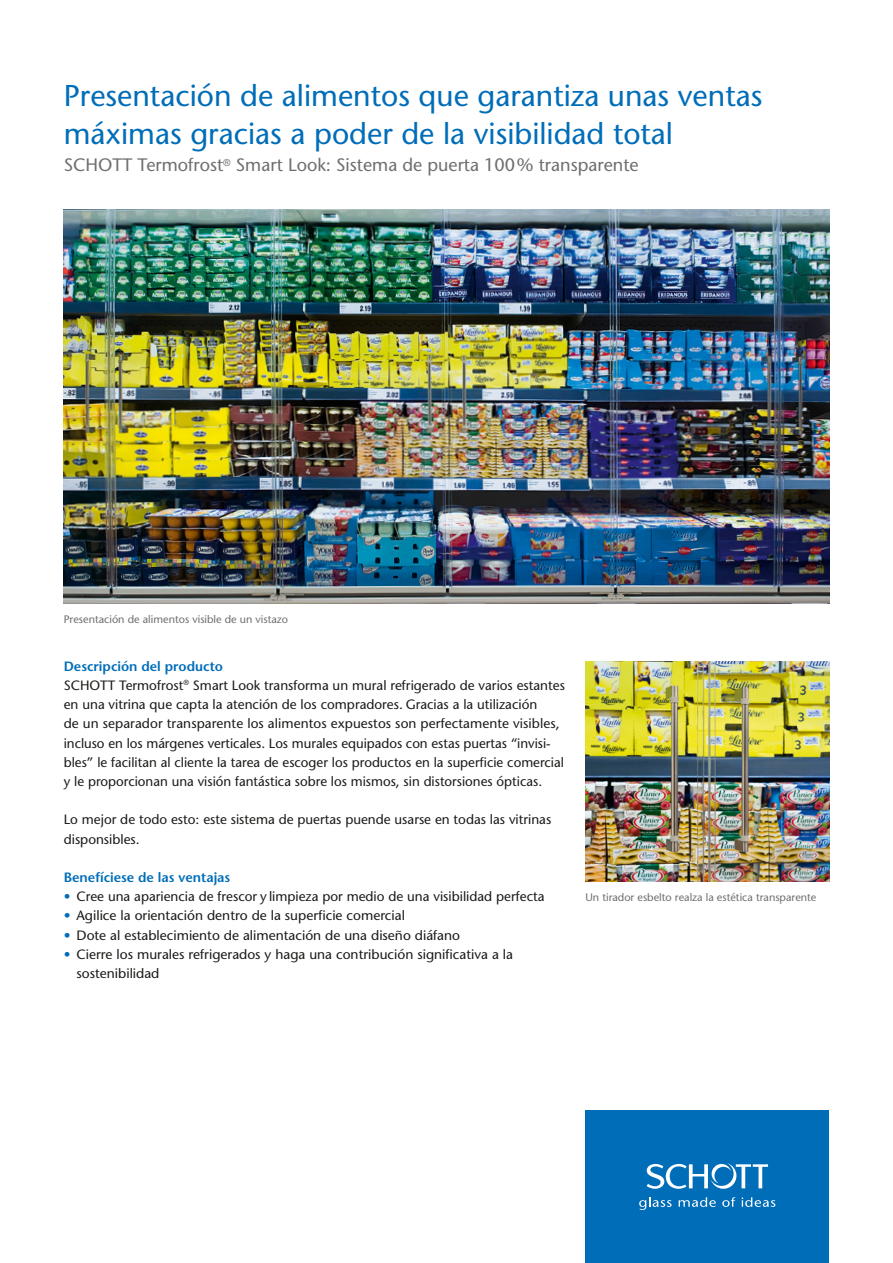
<style>
.page{position:relative;width:893px;height:1263px;background:#fff}
.page>*{position:absolute;margin:0;border:0;box-sizing:border-box;transform-origin:0 0}
.t1{font:500 30px/37.5px "Stone Sans Std";color:#006db8}
.t2{font:500 18px "Stone Sans Std";color:#6f6f6e}
.t3{font:500 13.5px/19.2px "Stone Sans Std";color:#1a1a18}
.t4{font:600 13.5px "Stone Sans Std";color:#006db8}
.t5{font:500 10.8px "Stone Sans Std";color:#6f6f6e}
.s1{font-weight:600;color:#006db8}
.s2{color:#006db8}
</style>
<div class="page">
<img style="left:64px;top:210px;width:765px;height:393px">
<div style="left:585px;top:1110px;width:244px;height:153px;background:#006db8"></div>
<svg style="left:639px;top:1197px;width:33px;height:13px"></svg>
<svg style="left:679px;top:1197px;width:37px;height:10px"></svg>
<svg style="left:722px;top:1197px;width:13px;height:10px"></svg>
<svg style="left:742px;top:1197px;width:33px;height:10px"></svg>
<svg style="left:647px;top:1163px;width:121px;height:26px"></svg>
<img style="left:585px;top:661px;width:244px;height:221px">
<h1 class="t1" style="left:64px;top:77px;width:700px">Presentación de alimentos que garantiza unas ventas máximas gracias a poder de la visibilidad total</h1>
<h2 class="t2" style="left:64px;top:154px;width:576px">SCHOTT Termofrost<sup>®</sup> Smart Look: Sistema de puerta 100% transparente</h2>
<p class="t5" style="left:64px;top:612px;width:226px">Presentación de alimentos visible de un vistazo</p>
<p class="t3" style="left:64px;top:656px;width:503px"><span class="s1">Descripción del producto<br></span>SCHOTT Termofrost<sup>®</sup> Smart Look transforma un mural refrigerado de varios estantes en una vitrina que capta la atención de los compradores. Gracias a la utilización<br>de un separador transparente los alimentos expuestos son perfectamente visibles, incluso en los márgenes verticales. Los murales equipados con estas puertas “invisi&shy;bles” le facilitan al cliente la tarea de escoger los productos en la superficie comercial y le proporcionan una visión fantástica sobre los mismos, sin distorsiones ópticas.</p>
<p class="t3" style="left:64px;top:810px;width:489px">Lo mejor de todo esto: este sistema de puertas puende usarse en todas las vitrinas disponsibles.</p>
<p class="t4" style="left:64px;top:869px;width:168px">Benefíciese de las ventajas</p>
<p class="t3" style="left:64px;top:887px;width:482px"><span class="s2">•</span> Cree una apariencia de frescor y limpieza por medio de una visibilidad perfecta</p>
<p class="t3" style="left:64px;top:906px;width:343px"><span class="s2">•</span> Agilice la orientación dentro de la superficie comercial</p>
<p class="t3" style="left:64px;top:925px;width:398px"><span class="s2">•</span> Dote al establecimiento de alimentación de una diseño diáfano</p>
<p class="t3" style="left:77px;top:944px;width:438px;text-indent:-13px"><span class="s2">•</span> Cierre los murales refrigerados y haga una contribución significativa a la sostenibilidad</p>
<p class="t5" style="left:585px;top:891px;width:233px">Un tirador esbelto realza la estética transparente</p>
</div>
